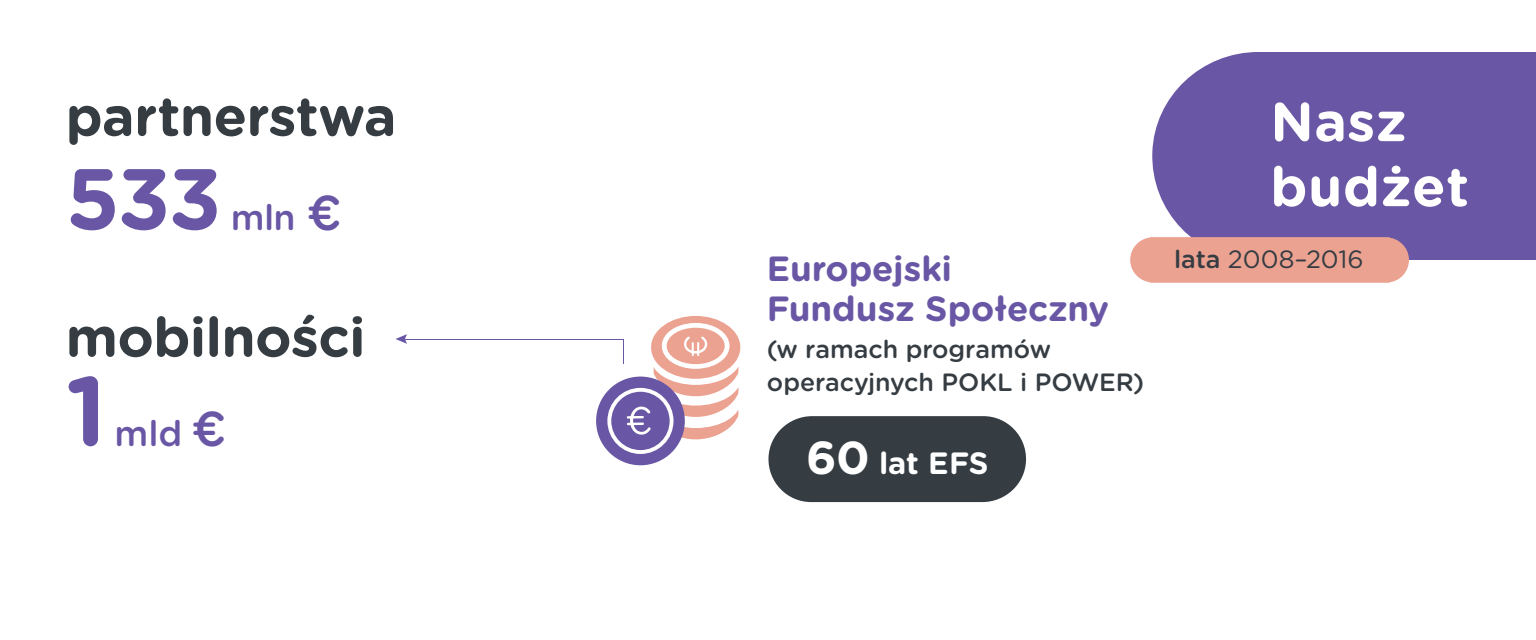
<style>
.page{position:relative;width:1536px;height:640px;background:#fff}
.page>*{position:absolute;margin:0;border:0;box-sizing:border-box;transform-origin:0 0}
.t1{font:700 98px "Gotham Rounded";color:#6957a5}
.t2{font:700 86px "Gotham Rounded";color:#6957a5}
.t3{font:700 55px "Gotham Rounded";letter-spacing:-.01em;color:#353c42}
.t4{font:700 55px/65px "Gotham Rounded";letter-spacing:.01em;color:#fff}
.t5{font:500 35.6px "Gotham Rounded";letter-spacing:-.01em;color:#6957a5}
.t6{font:700 35px/40px "Gotham Rounded";letter-spacing:-.005em;color:#6957a5}
.t7{font:700 30.8px "Gotham Rounded";letter-spacing:-.005em;color:#fff}
.t8{font:500 25px/33px "Gotham Rounded";color:#353c42}
.t9{font:25px "Gotham Rounded";color:#353c42}
.s1{font-size:48.9px}
.s2{font-size:46.2px}
.s3{font-weight:500}
</style>
<div class="page">
<svg style="left:768px;top:416px;width:258px;height:86px;background:#444a50"></svg>
<div style="left:1152px;top:52px;width:384px;height:208px;background:#6957a5"></div>
<svg style="left:1130px;top:237px;width:279px;height:46px;background:#eaa495"></svg>
<div style="left:596px;top:377px;width:89px;height:88px;background:#6957a5;border-radius:50%"></div>
<div style="left:607px;top:388px;width:67px;height:66px;border:4px solid #fff;border-radius:50%"></div>
<svg style="left:396px;top:316px;width:344px;height:133px"></svg>
<h3 class="t3" style="left:66px;top:76px;width:332px">partnerstwa</h3>
<h2 class="t2" style="left:66px;top:136px;width:157px">533</h2>
<h3 class="t5" style="left:231px;top:192px;width:112px">mln <span class="s1">€</span></h3>
<h3 class="t3" style="left:66px;top:297px;width:301px">mobilności</h3>
<h1 class="t1" style="left:66px;top:339px;width:43px">1</h1>
<h3 class="t5" style="left:115px;top:408px;width:113px">mld <span class="s1">€</span></h3>
<h3 class="t6" style="left:767px;top:247px;width:344px">Europejski<br>Fundusz Społeczny</h3>
<p class="t8" style="left:767px;top:331px;width:379px">(w ramach programów operacyjnych POKL i POWER)</p>
<p class="t7" style="left:806px;top:440px;width:184px"><span class="s2">60</span> lat EFS</p>
<h3 class="t4" style="left:1270px;top:87px;width:200px">Nasz budżet</h3>
<p class="t9" style="left:1174px;top:242px;width:191px"><span class="s3">lata</span> 2008–2016</p>
</div>
